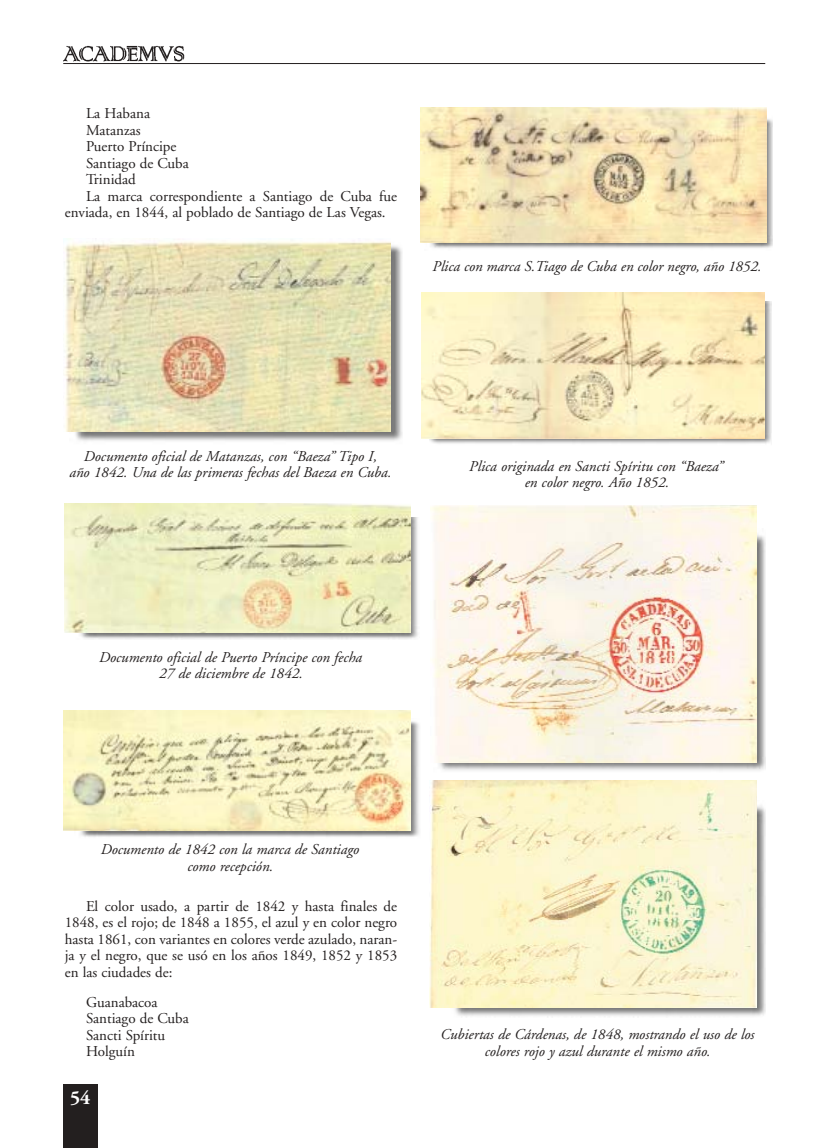
<style>
.page{position:relative;width:830px;height:1148px;background:#fff}
.page>*{position:absolute;margin:0;border:0;box-sizing:border-box;transform-origin:0 0}
.t1{font:700 19.5px "Adobe Garamond";color:#fff}
.t2{font:italic 15px/16.5px "Adobe Garamond";color:#231f1f;text-align:center}
.t3{font:15px/16.5px "Adobe Garamond";color:#231f1f;text-align:justify}
</style>
<div class="page">
<img style="left:69px;top:245px;width:333px;height:196px">
<div style="left:63px;top:1084px;width:34px;height:63px;background:#231f1f"></div>
<img style="left:63px;top:45px;width:122px;height:17px">
<hr style="left:63px;top:63px;width:702px;height:1px;background:#231f1f">
<img style="left:64px;top:241px;width:327px;height:190px">
<img style="left:75px;top:518px;width:343px;height:121px">
<img style="left:74px;top:718px;width:345px;height:119px">
<img style="left:64px;top:503px;width:346px;height:129px">
<img style="left:63px;top:710px;width:347px;height:120px">
<img style="left:430px;top:116px;width:342px;height:132px">
<img style="left:420px;top:107px;width:346px;height:136px">
<img style="left:430px;top:302px;width:341px;height:142px">
<img style="left:421px;top:293px;width:343px;height:145px">
<img style="left:436px;top:528px;width:329px;height:243px">
<img style="left:430px;top:505px;width:326px;height:257px">
<img style="left:455px;top:800px;width:310px;height:217px">
<img style="left:429px;top:781px;width:327px;height:227px">
<p class="t3" style="left:86px;top:107px;width:66px">La Habana</p>
<p class="t3" style="left:86px;top:123px;width:56px">Matanzas</p>
<p class="t3" style="left:86px;top:140px;width:92px">Puerto Príncipe</p>
<p class="t3" style="left:86px;top:156px;width:104px">Santiago de Cuba</p>
<p class="t3" style="left:86px;top:173px;width:51px">Trinidad</p>
<p class="t3" style="left:86px;top:189px;width:313px">La marca correspondiente a Santiago de Cuba fue</p>
<p class="t3" style="left:65px;top:206px;width:322px">enviada, en 1844, al poblado de Santiago de Las Vegas.</p>
<p class="t2" style="left:432px;top:260px;width:330px">Plica con marca S.Tiago de Cuba en color negro, año 1852.</p>
<p class="t2" style="left:69px;top:449px;width:324px">Documento oficial de Matanzas, con “Baeza” Tipo I,<br>año 1842. Una de las primeras fechas del Baeza en Cuba.</p>
<p class="t2" style="left:99px;top:650px;width:264px">Documento oficial de Puerto Príncipe con fecha<br>27 de diciembre de 1842.</p>
<p class="t2" style="left:469px;top:459px;width:255px">Plica originada en Sancti Spíritu con “Baeza” en color negro. Año 1852.</p>
<p class="t2" style="left:101px;top:842px;width:260px">Documento de 1842 con la marca de Santiago como recepción.</p>
<p class="t3" style="left:65px;top:899px;width:334px;text-indent:21px">El color usado, a partir de 1842 y hasta finales de 1848, es el rojo; de 1848 a 1855, el azul y en color negro hasta 1861, con variantes en colores verde azulado, naran&shy;ja y el negro, que se usó en los años 1849, 1852 y 1853 en las ciudades de:</p>
<p class="t3" style="left:86px;top:995px;width:104px;text-align:left">Guanabacoa<br>Santiago de Cuba<br>Sancti Spíritu<br>Holguín</p>
<h1 class="t1" style="left:70px;top:1089px;width:22px">54</h1>
<p class="t2" style="left:440px;top:1027px;width:315px">Cubiertas de Cárdenas, de 1848, mostrando el uso de los colores rojo y azul durante el mismo año.</p>
</div>
